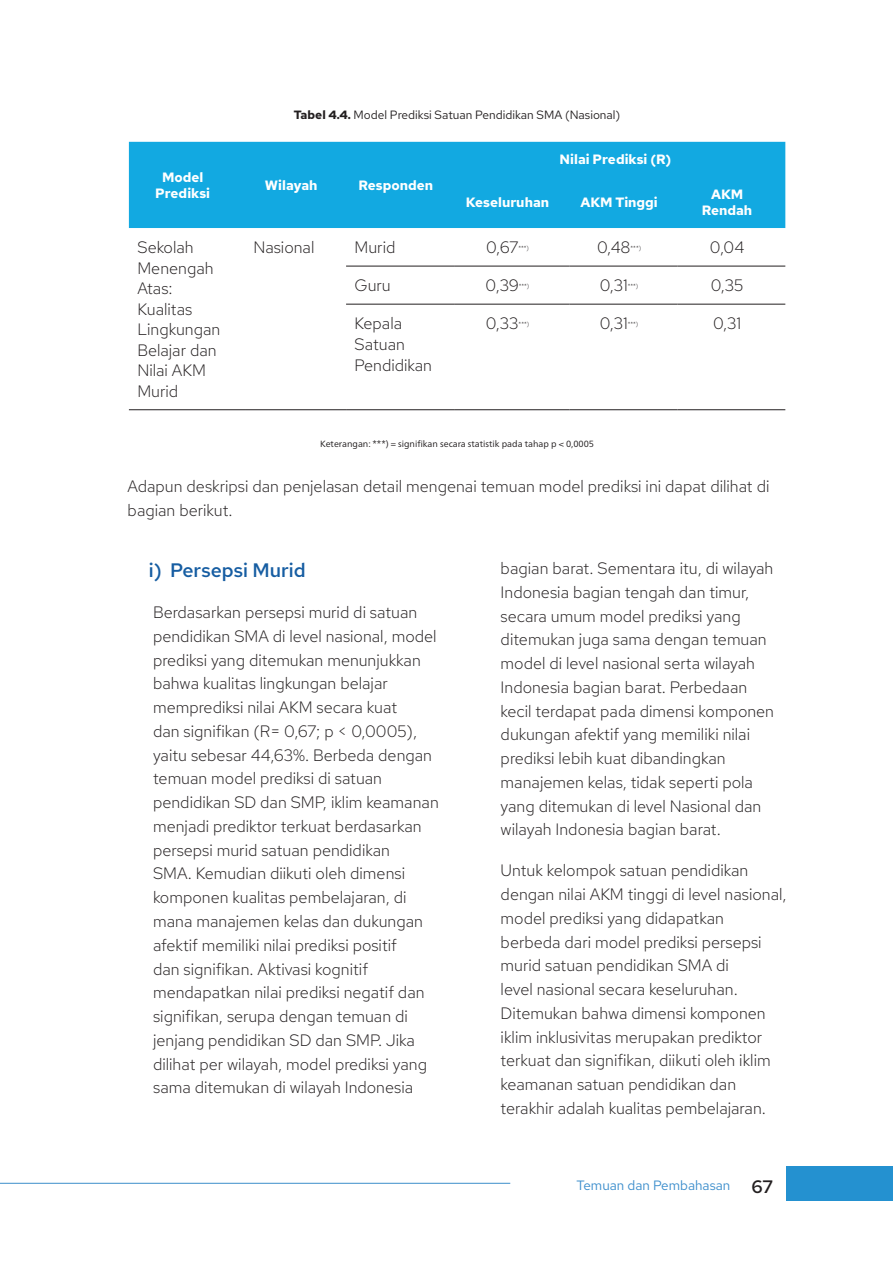
<style>
.page{position:relative;width:893px;height:1263px;background:#fff}
.page>*{position:absolute;margin:0;border:0;box-sizing:border-box;transform-origin:0 0}
.t1{font:600 19.5px "Red Hat Text";color:#165da2}
.P2_Medium{font:300 16.5px/23.7px "Red Hat Text";color:#231f20}
.Body{font:300 16.5px/20.5px "Red Hat Text";color:#231f20}
.P1_Medium{font:300 16.5px/23.7px "Red Hat Text";color:#231f20}
.Table_tittle{font:700 13.5px/16.2px "Red Hat Text";color:#fff;text-align:center}
.t2{font:13.5px "Red Hat Text";color:#3c8ecc}
.t3{font:12px "Red Hat Text";color:#231f20}
.caption_sumber{font:9px "Neue Frutiger World";color:#231f20}
.Body-2{font:300 6.15px "Red Hat Text";color:#231f20}
.s1{font-weight:700}
.s2{font-weight:500;font-size:18px;color:#231f20}
</style>
<div class="page">
<div style="left:787px;top:1166px;width:106px;height:34px;background:#2491d0"></div>
<hr style="left:0;top:1183px;width:510px;height:1px;background:#3c8eca">
<div style="left:129px;top:142px;width:656px;height:86px;background:#12a9e1"></div>
<hr style="left:346px;top:266px;width:108px;height:1px;background:#231f20">
<hr style="left:454px;top:266px;width:115px;height:1px;background:#231f20">
<hr style="left:569px;top:266px;width:108px;height:1px;background:#231f20">
<hr style="left:677px;top:266px;width:108px;height:1px;background:#231f20">
<hr style="left:346px;top:304px;width:108px;height:1px;background:#231f20">
<hr style="left:454px;top:304px;width:115px;height:1px;background:#231f20">
<hr style="left:569px;top:304px;width:108px;height:1px;background:#231f20">
<hr style="left:677px;top:304px;width:108px;height:1px;background:#231f20">
<hr style="left:129px;top:409px;width:116px;height:1px;background:#231f20">
<hr style="left:245px;top:409px;width:101px;height:1px;background:#231f20">
<hr style="left:346px;top:409px;width:108px;height:1px;background:#231f20">
<hr style="left:454px;top:409px;width:115px;height:1px;background:#231f20">
<hr style="left:569px;top:409px;width:108px;height:1px;background:#231f20">
<hr style="left:677px;top:409px;width:108px;height:1px;background:#231f20">
<p class="t3" style="left:294px;top:106px;width:328px"><span class="s1">Tabel 4.4.</span> Model Prediksi Satuan Pendidikan SMA (Nasional)</p>
<p class="Table_tittle" style="left:155px;top:168px;width:56px">Model<br>Prediksi</p>
<p class="Table_tittle" style="left:265px;top:177px;width:54px">Wilayah</p>
<p class="Table_tittle" style="left:359px;top:177px;width:76px">Responden</p>
<p class="Table_tittle" style="left:560px;top:151px;width:113px">Nilai Prediksi (R)</p>
<p class="Table_tittle" style="left:466px;top:194px;width:85px">Keseluruhan</p>
<p class="Table_tittle" style="left:580px;top:194px;width:79px">AKM Tinggi</p>
<p class="Table_tittle" style="left:702px;top:186px;width:52px">AKM<br>Rendah</p>
<p class="Body" style="left:137px;top:237px;width:84px">Sekolah<br>Menengah<br>Atas:<br>Kualitas<br>Lingkungan<br>Belajar dan<br>Nilai AKM<br>Murid</p>
<p class="Body" style="left:253px;top:237px;width:62px">Nasional</p>
<p class="Body" style="left:355px;top:237px;width:42px">Murid</p>
<p class="Body" style="left:486px;top:237px;width:34px">0,67</p>
<p class="Body-2" style="left:518px;top:244px;width:12px">***)</p>
<p class="Body" style="left:597px;top:237px;width:35px">0,48</p>
<p class="Body-2" style="left:631px;top:244px;width:12px">***)</p>
<p class="Body" style="left:710px;top:237px;width:36px">0,04</p>
<p class="Body" style="left:355px;top:275px;width:38px">Guru</p>
<p class="Body" style="left:486px;top:275px;width:35px">0,39</p>
<p class="Body-2" style="left:519px;top:282px;width:12px">***)</p>
<p class="Body" style="left:600px;top:275px;width:30px">0,31</p>
<p class="Body-2" style="left:628px;top:282px;width:12px">***)</p>
<p class="Body" style="left:711px;top:275px;width:34px">0,35</p>
<p class="Body" style="left:355px;top:313px;width:79px">Kepala<br>Satuan<br>Pendidikan</p>
<p class="Body" style="left:486px;top:313px;width:34px">0,33</p>
<p class="Body-2" style="left:519px;top:320px;width:12px">***)</p>
<p class="Body" style="left:600px;top:313px;width:30px">0,31</p>
<p class="Body-2" style="left:628px;top:320px;width:12px">***)</p>
<p class="Body" style="left:713px;top:313px;width:30px">0,31</p>
<p class="caption_sumber" style="left:320px;top:437px;width:275px">Keterangan: ***) = signifikan secara statistik pada tahap p &lt; 0,0005</p>
<p class="P1_Medium" style="left:128px;top:475px;width:643px">Adapun deskripsi dan penjelasan detail mengenai temuan model prediksi ini dapat dilihat di bagian berikut.</p>
<p class="t1" style="left:149px;top:558px;width:158px">i) Persepsi Murid</p>
<p class="P2_Medium" style="left:153px;top:600px;width:287px">Berdasarkan persepsi murid di satuan pendidikan SMA di level nasional, model prediksi yang ditemukan menunjukkan bahwa kualitas lingkungan belajar memprediksi nilai AKM secara kuat<br>dan signifikan (R= 0,67; p &lt; 0,0005), yaitu sebesar 44,63%. Berbeda dengan temuan model prediksi di satuan pendidikan SD dan SMP, iklim keamanan menjadi prediktor terkuat berdasarkan persepsi murid satuan pendidikan<br>SMA. Kemudian diikuti oleh dimensi komponen kualitas pembelajaran, di mana manajemen kelas dan dukungan afektif memiliki nilai prediksi positif<br>dan signifikan. Aktivasi kognitif mendapatkan nilai prediksi negatif dan signifikan, serupa dengan temuan di jenjang pendidikan SD dan SMP. Jika dilihat per wilayah, model prediksi yang sama ditemukan di wilayah Indonesia</p>
<p class="P2_Medium" style="left:501px;top:556px;width:275px">bagian barat. Sementara itu, di wilayah Indonesia bagian tengah dan timur, secara umum model prediksi yang ditemukan juga sama dengan temuan model di level nasional serta wilayah Indonesia bagian barat. Perbedaan kecil terdapat pada dimensi komponen dukungan afektif yang memiliki nilai prediksi lebih kuat dibandingkan manajemen kelas, tidak seperti pola yang ditemukan di level Nasional dan wilayah Indonesia bagian barat.</p>
<p class="P2_Medium" style="left:501px;top:858px;width:288px">Untuk kelompok satuan pendidikan dengan nilai AKM tinggi di level nasional, model prediksi yang didapatkan berbeda dari model prediksi persepsi murid satuan pendidikan SMA di<br>level nasional secara keseluruhan.<br>Ditemukan bahwa dimensi komponen iklim inklusivitas merupakan prediktor terkuat dan signifikan, diikuti oleh iklim keamanan satuan pendidikan dan terakhir adalah kualitas pembelajaran.</p>
<p class="t2" style="left:576px;top:1177px;width:198px">Temuan dan Pembahasan <span class="s2">67</span></p>
</div>
